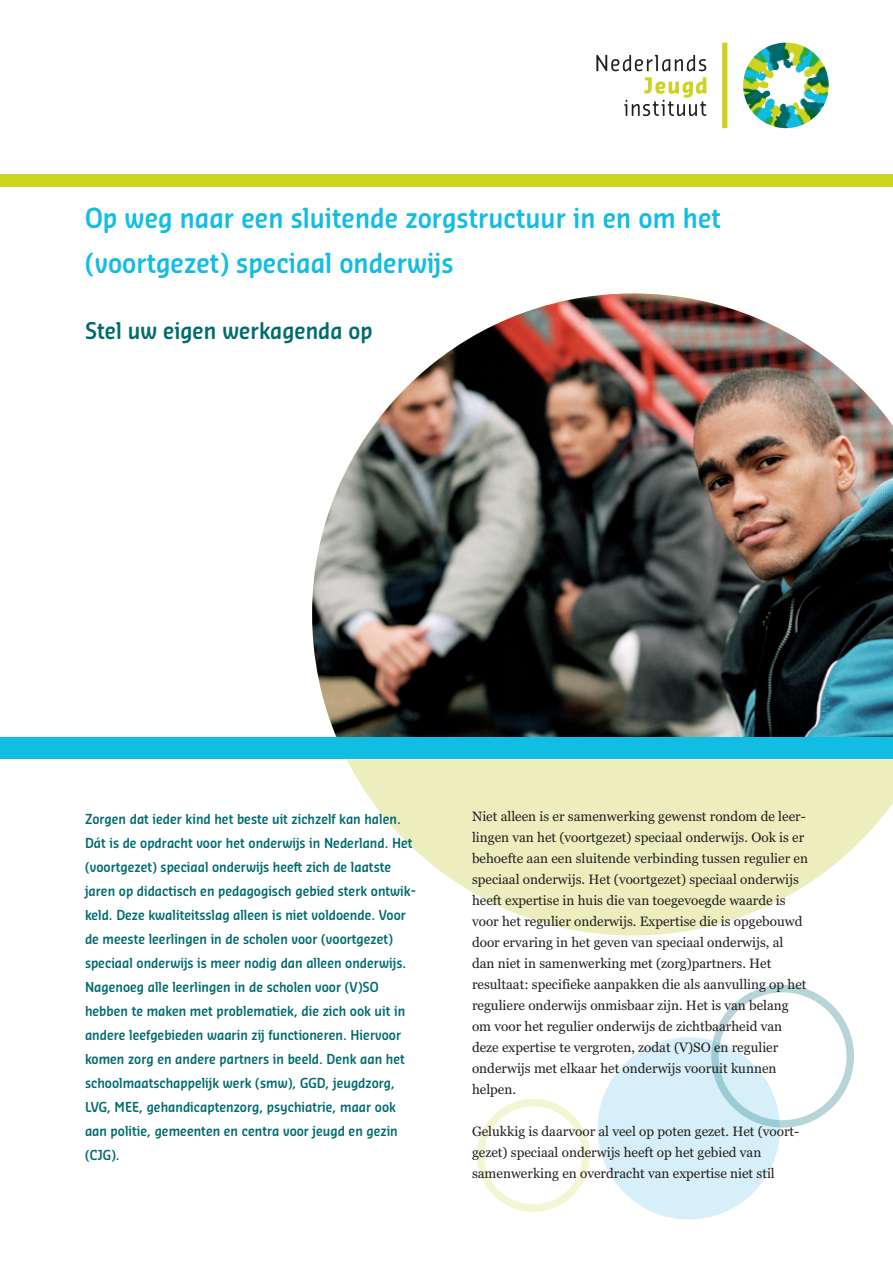
<style>
.page{position:relative;width:893px;height:1263px;background:#fff}
.page>*{position:absolute;margin:0;border:0;box-sizing:border-box;transform-origin:0 0}
.t1{font:600 27px/45px "Sansa Con Soft Pro";color:#11bde2}
.t2{font:600 22.5px "Sansa Con Soft Pro";color:#006b6e}
.t3{font:13.5px/21px "Georgia";color:#231f20}
.t4{font:600 13.5px/24px "Sansa Con Soft Pro";color:#006b6e}
</style>
<div class="page">
<svg style="left:477px;top:1099px;width:113px;height:113px"></svg>
<svg style="left:597px;top:985px;width:257px;height:235px"></svg>
<svg style="left:346px;top:759px;width:547px;height:177px;fill:#ecefbd"></svg>
<div style="left:722px;top:43px;width:5px;height:85px;background:#cdd41f"></div>
<svg style="left:596px;top:55px;width:110px;height:16px"></svg>
<svg style="left:624px;top:77px;width:82px;height:39px"></svg>
<div style="left:1px;top:174px;width:892px;height:13px;background:#cdd41f"></div>
<img style="left:312px;top:293px;width:581px;height:444px">
<div style="left:1px;top:737px;width:892px;height:22px;background:#11bde2"></div>
<img style="left:743px;top:43px;width:86px;height:85px">
<h1 class="t1" style="left:85px;top:198px;width:637px">Op weg naar een sluitende zorgstructuur in en om het (voortgezet) speciaal onderwijs</h1>
<h2 class="t2" style="left:85px;top:322px;width:289px">Stel uw eigen werkagenda op</h2>
<p class="t4" style="left:85px;top:808px;width:332px">Zorgen dat ieder kind het beste uit zichzelf kan halen.<br>Dát is de opdracht voor het onderwijs in Nederland. Het (voortgezet) speciaal onderwijs heeft zich de laatste jaren op didactisch en pedagogisch gebied sterk ontwik&shy;keld. Deze kwaliteitsslag alleen is niet voldoende. Voor de meeste leerlingen in de scholen voor (voortgezet) speciaal onderwijs is meer nodig dan alleen onderwijs.<br>Nagenoeg alle leerlingen in de scholen voor (V)SO hebben te maken met problematiek, die zich ook uit in andere leefgebieden waarin zij functioneren. Hiervoor komen zorg en andere partners in beeld. Denk aan het schoolmaatschappelijk werk (smw), GGD, jeugdzorg, LVG, MEE, gehandicaptenzorg, psychiatrie, maar ook aan politie, gemeenten en centra voor jeugd en gezin (CJG).</p>
<p class="t3" style="left:472px;top:807px;width:337px">Niet alleen is er samenwerking gewenst rondom de leer&shy;lingen van het (voortgezet) speciaal onderwijs. Ook is er behoefte aan een sluitende verbinding tussen regulier en speciaal onderwijs. Het (voortgezet) speciaal onderwijs heeft expertise in huis die van toegevoegde waarde is voor het regulier onderwijs. Expertise die is opgebouwd door ervaring in het geven van speciaal onderwijs, al dan niet in samenwerking met (zorg)partners. Het resultaat: specifieke aanpakken die als aanvulling op het reguliere onderwijs onmisbaar zijn. Het is van belang om voor het regulier onderwijs de zichtbaarheid van deze expertise te vergroten, zodat (V)SO en regulier onderwijs met elkaar het onderwijs vooruit kunnen helpen.</p>
<p class="t3" style="left:472px;top:1122px;width:329px">Gelukkig is daarvoor al veel op poten gezet. Het (voort&shy;gezet) speciaal onderwijs heeft op het gebied van samenwerking en overdracht van expertise niet stil</p>
</div>
